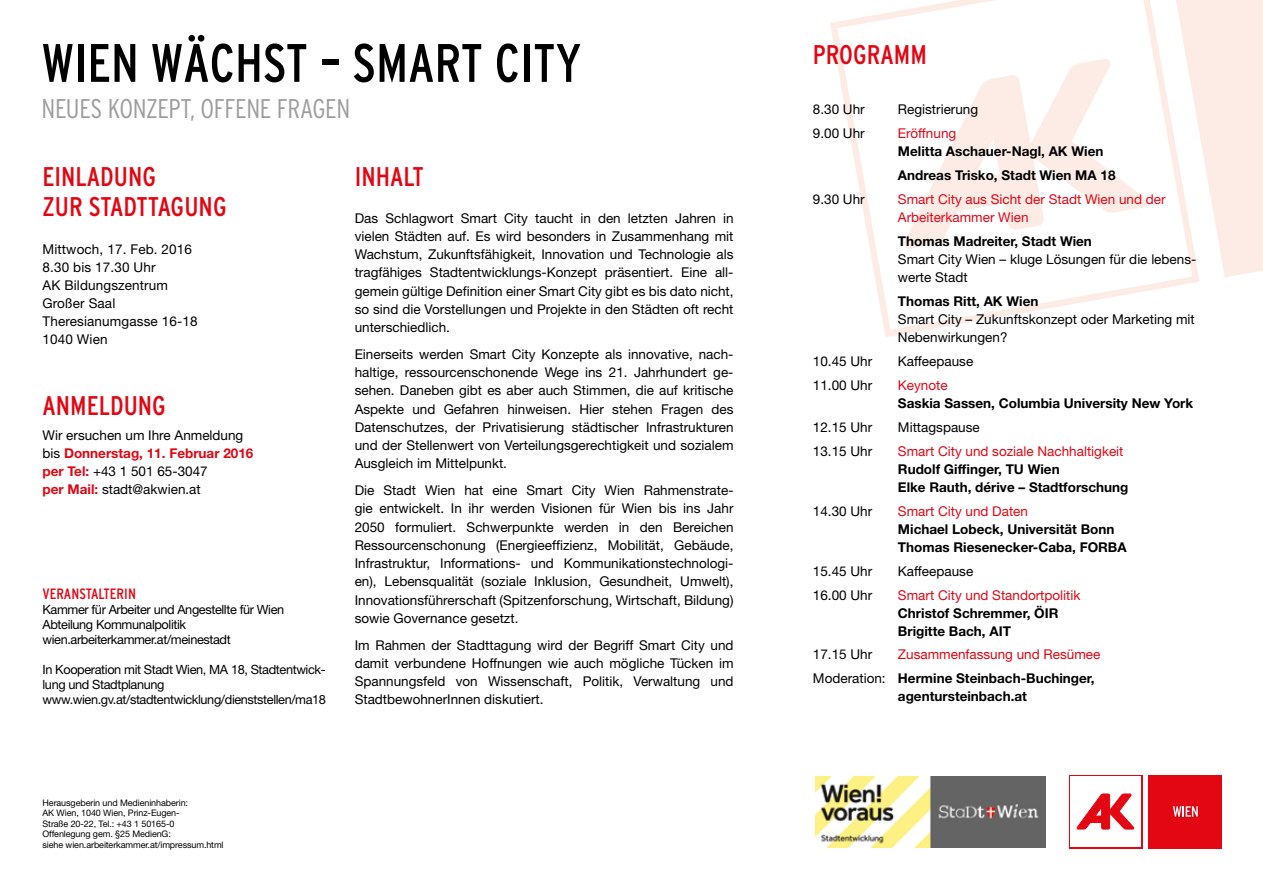
<style>
.page{position:relative;width:1263px;height:893px;background:#fff}
.page>*{position:absolute;margin:0;border:0;box-sizing:border-box;transform-origin:0 0}
.t1{font:condensed 54px "Interstate";color:#000}
.t2{font:condensed 27px/30px "Interstate";color:#e30613}
.t3{font:300 condensed 27px "Interstate";letter-spacing:-.015em;color:#9d9d9c}
.t4{font:condensed 15px "Interstate";color:#e30613}
.t5{font:13.5px/18.3px "Helvetica Neue LT Pro";color:#000}
.t6{font:700 13.5px/18px "Helvetica Neue LT Pro";color:#000}
.t7{font:13.5px/18px "Helvetica Neue LT Pro";color:#e30613}
.t8{font:12.75px/15px "Helvetica Neue LT Pro";letter-spacing:-.03em;color:#000}
.t9{font:9px/10.5px "Helvetica Neue LT Pro";letter-spacing:-.01em;color:#000}
.s1{font-weight:700;color:#e30613}
.s2{font-weight:400;color:#e30613}
.s3{font-weight:400}
</style>
<div class="page">
<svg style="left:837px;top:0;width:355px;height:330px"></svg>
<svg style="left:903px;top:59px;width:244px;height:190px"></svg>
<svg style="left:1176px;top:0;width:87px;height:277px"></svg>
<div style="left:1069px;top:775px;width:74px;height:73px;background:#e30613"></div>
<div style="left:1070px;top:776px;width:71px;height:71px;background:#fff"></div>
<svg style="left:1077px;top:794px;width:57px;height:35px"></svg>
<div style="left:1148px;top:775px;width:74px;height:73px;background:#e30613"></div>
<svg style="left:1173px;top:806px;width:25px;height:11px"></svg>
<img style="left:816px;top:776px;width:229px;height:72px">
<h1 class="t1" style="left:41px;top:33px;width:542px">WIEN WÄCHST – SMART CITY</h1>
<h2 class="t3" style="left:41px;top:93px;width:310px">NEUES KONZEPT, OFFENE FRAGEN</h2>
<h2 class="t2" style="left:43px;top:161px;width:186px">EINLADUNG<br>ZUR STADTTAGUNG</h2>
<p class="t5" style="left:43px;top:240px;width:157px">Mittwoch, 17. Feb. 2016<br>8.30 bis 17.30 Uhr<br>AK Bildungszentrum<br>Großer Saal<br>Theresianumgasse 16-18<br>1040 Wien</p>
<h2 class="t2" style="left:43px;top:390px;width:125px">ANMELDUNG</h2>
<p class="t5" style="left:43px;top:426px;width:212px">Wir ersuchen um Ihre Anmeldung bis <span class="s1">Donnerstag, 11. Februar 2016 per Tel:</span> +43 1 501 65-3047<br><span class="s1">per Mail:</span> stadt@akwien.at</p>
<p class="t4" style="left:43px;top:586px;width:95px">VERANSTALTERIN</p>
<p class="t8" style="left:43px;top:602px;width:243px">Kammer für Arbeiter und Angestellte für Wien<br>Abteilung Kommunalpolitik wien.arbeiterkammer.at/meinestadt</p>
<p class="t8" style="left:43px;top:662px;width:285px">In Kooperation mit Stadt Wien, MA 18, Stadtentwick&shy;lung und Stadtplanung www.wien.gv.at/stadtentwicklung/dienststellen/ma18</p>
<h2 class="t2" style="left:355px;top:161px;width:71px">INHALT</h2>
<p class="t5" style="left:355px;top:208px;width:380px;text-align:justify">Das Schlagwort Smart City taucht in den letzten Jahren in vielen Städten auf. Es wird besonders in Zusammenhang mit Wachstum, Zukunftsfähigkeit, Innovation und Technologie als tragfähiges Stadtentwicklungs-Konzept präsentiert. Eine all&shy;gemein gültige Definition einer Smart City gibt es bis dato nicht, so sind die Vorstellungen und Projekte in den Städten oft recht unterschiedlich.</p>
<p class="t5" style="left:355px;top:345px;width:380px;text-align:justify">Einerseits werden Smart City Konzepte als innovative, nach&shy;haltige, ressourcenschonende Wege ins 21. Jahrhundert ge&shy;sehen. Daneben gibt es aber auch Stimmen, die auf kritische Aspekte und Gefahren hinweisen. Hier stehen Fragen des Datenschutzes, der Privatisierung städtischer Infrastrukturen und der Stellenwert von Verteilungsgerechtigkeit und sozialem Ausgleich im Mittelpunkt.</p>
<p class="t5" style="left:355px;top:481px;width:380px;text-align:justify">Die Stadt Wien hat eine Smart City Wien Rahmenstrate&shy;gie entwickelt. In ihr werden Visionen für Wien bis ins Jahr 2050 formuliert. Schwerpunkte werden in den Bereichen Ressourcenschonung (Energieeffizienz, Mobilität, Gebäude, Infrastruktur, Informations- und Kommunikationstechnologi&shy;en), Lebensqualität (soziale Inklusion, Gesundheit, Umwelt), Innovationsführerschaft (Spitzenforschung, Wirtschaft, Bildung) sowie Governance gesetzt.</p>
<p class="t5" style="left:355px;top:635px;width:380px;text-align:justify">Im Rahmen der Stadttagung wird der Begriff Smart City und damit verbundene Hoffnungen wie auch mögliche Tücken im Spannungsfeld von Wissenschaft, Politik, Verwaltung und StadtbewohnerInnen diskutiert.</p>
<p class="t9" style="left:43px;top:797px;width:183px">Herausgeberin und Medieninhaberin:<br>AK Wien, 1040 Wien, Prinz-Eugen-<br>Straße 20-22, Tel.: +43 1 50165-0<br>Offenlegung gem. §25 MedienG:<br>siehe wien.arbeiterkammer.at/impressum.html</p>
<h2 class="t2" style="left:813px;top:40px;width:115px">PROGRAMM</h2>
<p class="t5" style="left:813px;top:100px;width:53px">8.30 Uhr</p>
<p class="t5" style="left:898px;top:100px;width:82px">Registrierung</p>
<p class="t5" style="left:813px;top:124px;width:53px">9.00 Uhr</p>
<p class="t7" style="left:898px;top:124px;width:60px">Eröffnung</p>
<p class="t6" style="left:898px;top:139px;width:219px;line-height:24px">Melitta Aschauer-Nagl, AK Wien<br>Andreas Trisko, Stadt Wien MA 18</p>
<p class="t5" style="left:813px;top:190px;width:53px">9.30 Uhr</p>
<p class="t7" style="left:898px;top:190px;width:269px">Smart City aus Sicht der Stadt Wien und der<br>Arbeiterkammer Wien</p>
<p class="t6" style="left:898px;top:232px;width:195px">Thomas Madreiter, Stadt Wien</p>
<p class="t5" style="left:898px;top:250px;width:298px">Smart City Wien – kluge Lösungen für die lebens&shy;werte Stadt</p>
<p class="t6" style="left:898px;top:292px;width:142px">Thomas Ritt, AK Wien</p>
<p class="t5" style="left:898px;top:310px;width:298px">Smart City – Zukunftskonzept oder Marketing mit<br>Nebenwirkungen?</p>
<p class="t5" style="left:813px;top:352px;width:61px">10.45 Uhr</p>
<p class="t5" style="left:898px;top:352px;width:77px">Kaffeepause</p>
<p class="t5" style="left:813px;top:375px;width:61px">11.00 Uhr</p>
<p class="t7" style="left:898px;top:376px;width:51px">Keynote</p>
<p class="t6" style="left:898px;top:394px;width:297px">Saskia Sassen, Columbia University New York</p>
<p class="t5" style="left:813px;top:417px;width:61px">12.15 Uhr</p>
<p class="t5" style="left:898px;top:417px;width:83px">Mittagspause</p>
<p class="t5" style="left:813px;top:441px;width:61px">13.15 Uhr</p>
<p class="t7" style="left:898px;top:442px;width:227px">Smart City und soziale Nachhaltigkeit</p>
<p class="t6" style="left:898px;top:459px;width:232px">Rudolf Giffinger, TU Wien<br>Elke Rauth, dérive – Stadtforschung</p>
<p class="t5" style="left:813px;top:501px;width:61px">14.30 Uhr</p>
<p class="t7" style="left:898px;top:501px;width:132px">Smart City und Daten</p>
<p class="t6" style="left:898px;top:519px;width:230px">Michael Lobeck, Universität Bonn<br>Thomas Riesenecker-Caba, FORBA</p>
<p class="t5" style="left:813px;top:561px;width:61px">15.45 Uhr</p>
<p class="t5" style="left:898px;top:561px;width:77px">Kaffeepause</p>
<p class="t5" style="left:813px;top:585px;width:61px">16.00 Uhr</p>
<p class="t7" style="left:898px;top:585px;width:184px">Smart City und Standortpolitik</p>
<p class="t6" style="left:898px;top:603px;width:162px">Christof Schremmer, ÖIR<br>Brigitte Bach, AIT</p>
<p class="t5" style="left:813px;top:645px;width:61px">17.15 Uhr</p>
<p class="t6" style="left:813px;top:642px;width:289px;line-height:24px;text-indent:85px"><span class="s2">Zusammenfassung und Resümee<br></span><span class="s3">Moderation:</span> Hermine Steinbach-Buchinger,</p>
<p class="t6" style="left:898px;top:687px;width:131px">agentursteinbach.at</p>
</div>
